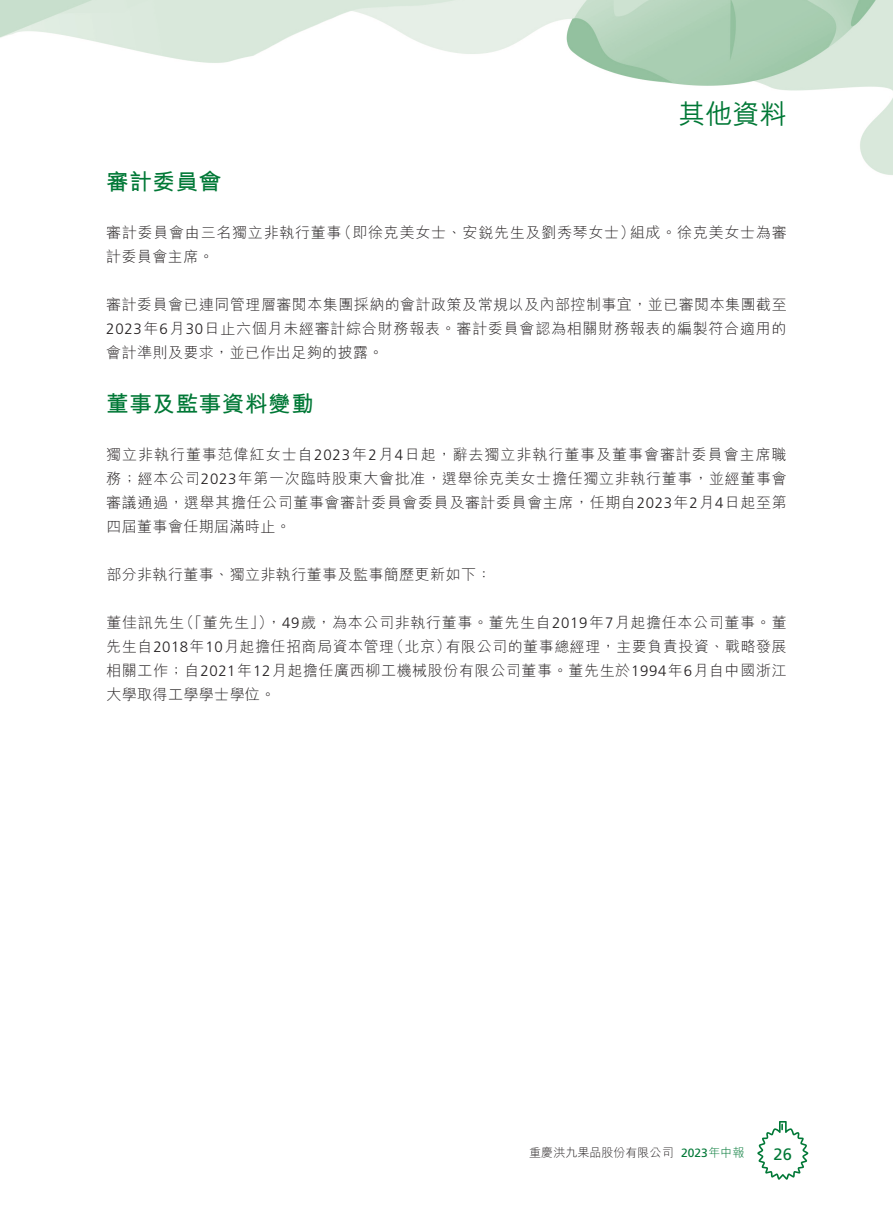
<style>
.page{position:relative;width:893px;height:1212px;background:#fff}
.page>*{position:absolute;margin:0;border:0;box-sizing:border-box;transform-origin:0 0}
.t1{font:500 27px "M Hei HK";color:#007836}
.t2{font:700 22.5px "M Hei HK";letter-spacing:.03em;color:#007836}
.t3{font:16.5px "Frutiger LT Std";color:#007836}
.t4{font:300 15px/24px "M Hei HK";letter-spacing:.04em;color:#231f20}
.t5{font:300 12px "M Hei HK";letter-spacing:.005em;color:#231f20}
.t6{font:12px "Frutiger LT Std";color:#007836}
.s1{font-family:"Frutiger LT Std"}
.s2{font-family:"M Hei HK";font-weight:300}
</style>
<div class="page">
<img style="left:0;top:0;width:893px;height:1154px">
<svg style="left:757px;top:1121px;width:51px;height:59px"></svg>
<h2 class="t2" style="left:106px;top:166px;width:117px">審計委員會</h2>
<h1 class="t1" style="left:678px;top:95px;width:110px">其他資料</h1>
<p class="t4" style="left:337px;top:220px;width:300px">（即徐克美女士、安銳先生及劉秀琴女士）</p>
<p class="t4" style="left:630px;top:220px;width:158px">組成。徐克美女士為審</p>
<p class="t4" style="left:106px;top:220px;width:237px">審計委員會由三名獨立非執行董事計委員會主席。</p>
<p class="t4" style="left:106px;top:292px;width:682px;text-align:justify">審計委員會已連同管理層審閱本集團採納的會計政策及常規以及內部控制事宜，並已審閱本集團截至<span class="s1">2023</span>年<span class="s1">6</span>月<span class="s1">30</span>日止六個月未經審計綜合財務報表。審計委員會認為相關財務報表的編製符合適用的會計準則及要求，並已作出足夠的披露。</p>
<h2 class="t2" style="left:106px;top:388px;width:209px">董事及監事資料變動</h2>
<p class="t4" style="left:106px;top:442px;width:682px;text-align:justify">獨立非執行董事范偉紅女士自<span class="s1">2023</span>年<span class="s1">2</span>月<span class="s1">4</span>日起，辭去獨立非執行董事及董事會審計委員會主席職務；經本公司<span class="s1">2023</span>年第一次臨時股東大會批准，選舉徐克美女士擔任獨立非執行董事，並經董事會審議通過，選舉其擔任公司董事會審計委員會委員及審計委員會主席，任期自<span class="s1">2023</span>年<span class="s1">2</span>月<span class="s1">4</span>日起至第四屆董事會任期屆滿時止。</p>
<p class="t4" style="left:106px;top:562px;width:387px">部分非執行董事、獨立非執行董事及監事簡歷更新如下：</p>
<p class="t4" style="left:266px;top:610px;width:522px">，<span class="s1">49</span>歲，為本公司非執行董事。董先生自<span class="s1">2019</span>年<span class="s1">7</span>月起擔任本公司董事。董</p>
<p class="t4" style="left:179px;top:610px;width:96px">（「董先生」）</p>
<p class="t4" style="left:106px;top:610px;width:79px">董佳訊先生</p>
<p class="t4" style="left:389px;top:634px;width:63px">（北京）</p>
<p class="t4" style="left:106px;top:634px;width:682px">先生自<span class="s1">2018</span>年<span class="s1">10</span>月起擔任招商局資本管理<br>相關工作；自<span class="s1">2021</span>年<span class="s1">12</span>月起擔任廣西柳工機械股份有限公司董事。董先生於<span class="s1">1994</span>年<span class="s1">6</span>月自中國浙江大學取得工學學士學位。</p>
<p class="t4" style="left:446px;top:634px;width:343px">有限公司的董事總經理，主要負責投資、戰略發展</p>
<p class="t5" style="left:529px;top:1146px;width:146px">重慶洪九果品股份有限公司</p>
<p class="t6" style="left:681px;top:1145px;width:65px">2023<span class="s2">年中報</span></p>
<p class="t3" style="left:774px;top:1144px;width:20px">26</p>
</div>
